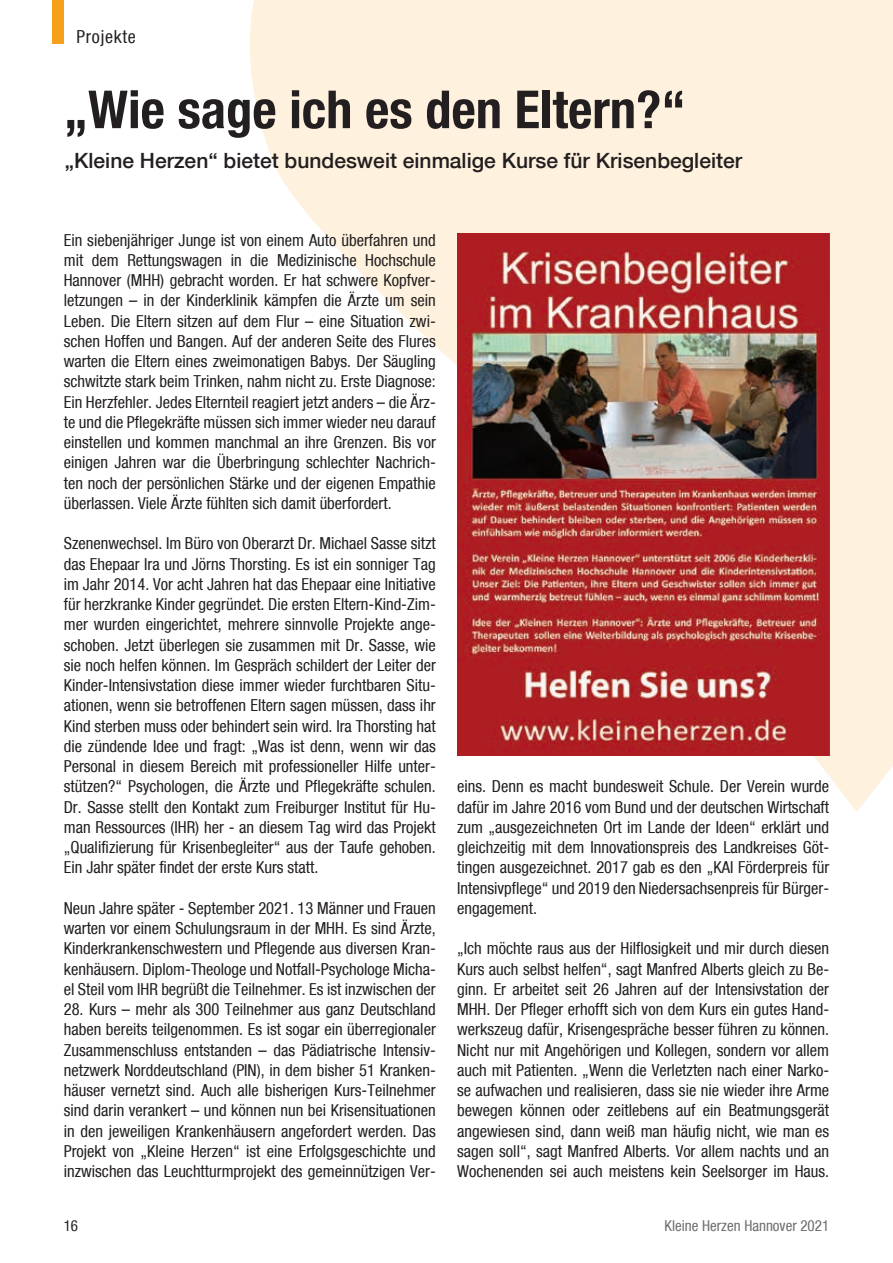
<style>
.page{position:relative;width:893px;height:1263px;background:#fff}
.page>*{position:absolute;margin:0;border:0;box-sizing:border-box;transform-origin:0 0}
.t1{font:700 condensed 52.5px "Helvetica Neue";color:#231f20}
.t2{font:500 21px "Helvetica Neue";color:#231f20}
.t3{font:condensed 18px "Helvetica Neue";letter-spacing:.04em;color:#231f20}
.t4{font:condensed 16.5px/20.2px "Helvetica Neue";color:#231f20;text-align:justify}
.t5{font:condensed 15px "Helvetica Neue";color:#6c6d70}
.t6{font:condensed 15px "Helvetica Neue";color:#231f20}
</style>
<div class="page">
<svg style="left:250px;top:0;width:643px;height:812px;fill:#fef1dd"></svg>
<img style="left:457px;top:234px;width:372px;height:521px">
<div style="left:52px;top:0;width:12px;height:43px;background:#f6a01b"></div>
<p class="t3" style="left:77px;top:26px;width:61px">Projekte</p>
<h1 class="t1" style="left:64px;top:78px;width:623px">„Wie sage ich es den Eltern?“</h1>
<p class="t2" style="left:65px;top:148px;width:679px">„Kleine Herzen“ bietet bundesweit einmalige Kurse für Krisenbegleiter</p>
<p class="t4" style="left:64px;top:230px;width:374px">Ein siebenjähriger Junge ist von einem Auto überfahren und mit dem Rettungswagen in die Medizinische Hochschule Hannover (MHH) gebracht worden. Er hat schwere Kopfver&shy;letzungen – in der Kinderklinik kämpfen die Ärzte um sein Leben. Die Eltern sitzen auf dem Flur – eine Situation zwi&shy;schen Hoffen und Bangen. Auf der anderen Seite des Flures warten die Eltern eines zweimonatigen Babys. Der Säugling schwitzte stark beim Trinken, nahm nicht zu. Erste Diagnose:<br>Ein Herzfehler. Jedes Elternteil reagiert jetzt anders – die Ärz&shy;te und die Pflegekräfte müssen sich immer wieder neu darauf einstellen und kommen manchmal an ihre Grenzen. Bis vor einigen Jahren war die Überbringung schlechter Nachrich&shy;ten noch der persönlichen Stärke und der eigenen Empathie überlassen. Viele Ärzte fühlten sich damit überfordert.</p>
<p class="t4" style="left:64px;top:533px;width:374px">Szenenwechsel. Im Büro von Oberarzt Dr. Michael Sasse sitzt das Ehepaar Ira und Jörns Thorsting. Es ist ein sonniger Tag im Jahr 2014. Vor acht Jahren hat das Ehepaar eine Initiative für herzkranke Kinder gegründet. Die ersten Eltern-Kind-Zim&shy;mer wurden eingerichtet, mehrere sinnvolle Projekte ange&shy;schoben. Jetzt überlegen sie zusammen mit Dr. Sasse, wie sie noch helfen können. Im Gespräch schildert der Leiter der Kinder-Intensivstation diese immer wieder furchtbaren Situ&shy;ationen, wenn sie betroffenen Eltern sagen müssen, dass ihr Kind sterben muss oder behindert sein wird. Ira Thorsting hat die zündende Idee und fragt: „Was ist denn, wenn wir das Personal in diesem Bereich mit professioneller Hilfe unter&shy;stützen?“ Psychologen, die Ärzte und Pflegekräfte schulen.<br>Dr. Sasse stellt den Kontakt zum Freiburger Institut für Hu&shy;man Ressources (IHR) her - an diesem Tag wird das Projekt „Qualifizierung für Krisenbegleiter“ aus der Taufe gehoben.<br>Ein Jahr später findet der erste Kurs statt.</p>
<p class="t4" style="left:64px;top:898px;width:374px">Neun Jahre später - September 2021. 13 Männer und Frauen warten vor einem Schulungsraum in der MHH. Es sind Ärzte, Kinderkrankenschwestern und Pflegende aus diversen Kran&shy;kenhäusern. Diplom-Theologe und Notfall-Psychologe Micha&shy;el Steil vom IHR begrüßt die Teilnehmer. Es ist inzwischen der</p>
<p class="t4" style="left:64px;top:999px;width:374px">28. Kurs – mehr als 300 Teilnehmer aus ganz Deutschland haben bereits teilgenommen. Es ist sogar ein überregionaler Zusammenschluss entstanden – das Pädiatrische Intensiv&shy;netzwerk Norddeutschland (PIN), in dem bisher 51 Kranken&shy;häuser vernetzt sind. Auch alle bisherigen Kurs-Teilnehmer sind darin verankert – und können nun bei Krisensituationen in den jeweiligen Krankenhäusern angefordert werden. Das Projekt von „Kleine Herzen“ ist eine Erfolgsgeschichte und inzwischen das Leuchtturmprojekt des gemeinnützigen Ver-</p>
<p class="t4" style="left:457px;top:776px;width:374px">eins. Denn es macht bundesweit Schule. Der Verein wurde dafür im Jahre 2016 vom Bund und der deutschen Wirtschaft zum „ausgezeichneten Ort im Lande der Ideen“ erklärt und gleichzeitig mit dem Innovationspreis des Landkreises Göt&shy;tingen ausgezeichnet. 2017 gab es den „KAI Förderpreis für Intensivpflege“ und 2019 den Niedersachsenpreis für Bürger&shy;engagement.</p>
<p class="t4" style="left:457px;top:938px;width:374px">„Ich möchte raus aus der Hilflosigkeit und mir durch diesen Kurs auch selbst helfen“, sagt Manfred Alberts gleich zu Be&shy;ginn. Er arbeitet seit 26 Jahren auf der Intensivstation der MHH. Der Pfleger erhofft sich von dem Kurs ein gutes Hand&shy;werkszeug dafür, Krisengespräche besser führen zu können.<br>Nicht nur mit Angehörigen und Kollegen, sondern vor allem auch mit Patienten. „Wenn die Verletzten nach einer Narko&shy;se aufwachen und realisieren, dass sie nie wieder ihre Arme bewegen können oder zeitlebens auf ein Beatmungsgerät angewiesen sind, dann weiß man häufig nicht, wie man es sagen soll“, sagt Manfred Alberts. Vor allem nachts und an Wochenenden sei auch meistens kein Seelsorger im Haus.</p>
<p class="t6" style="left:64px;top:1217px;width:16px">16</p>
<p class="t5" style="left:665px;top:1217px;width:166px">Kleine Herzen Hannover 2021</p>
</div>
